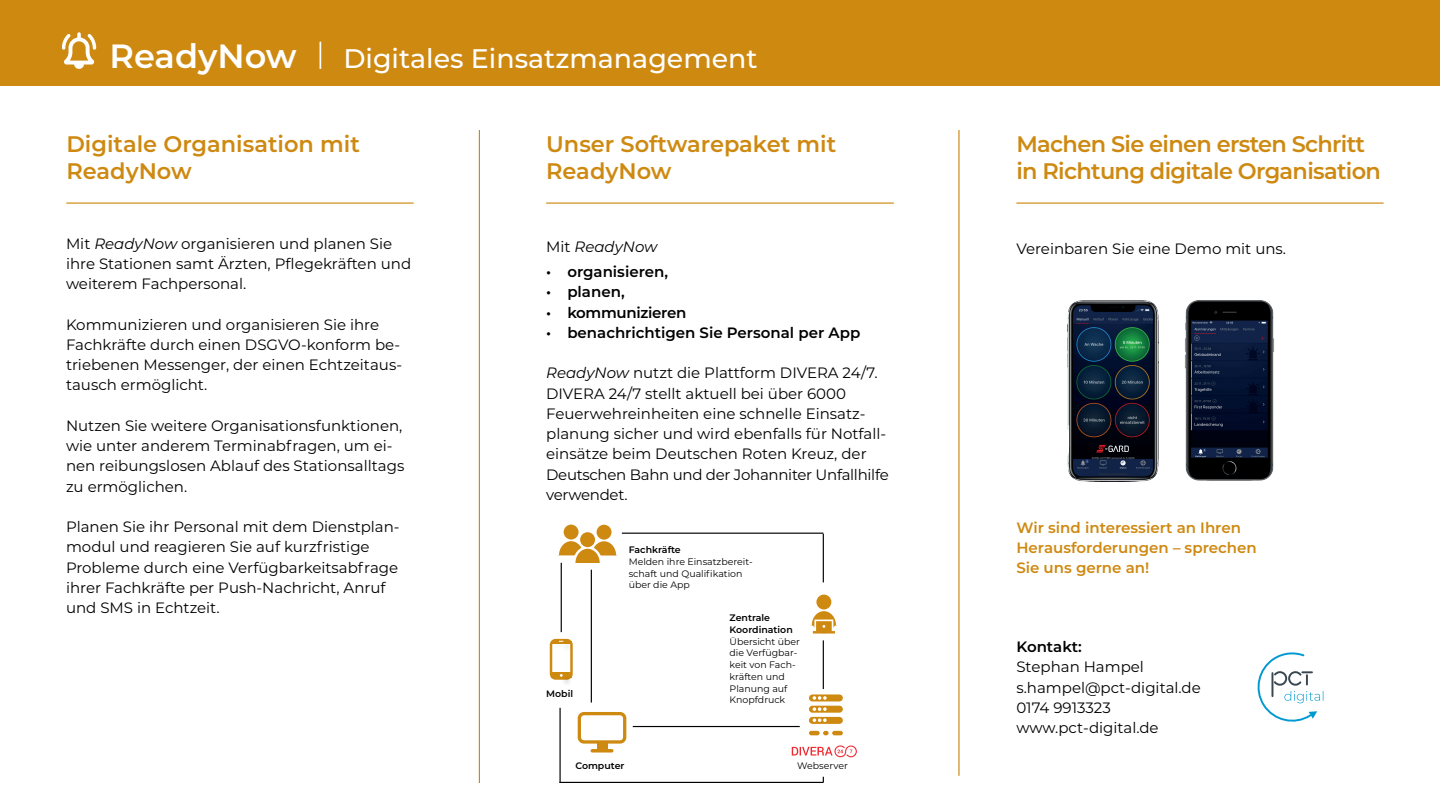
<style>
.page{position:relative;width:1440px;height:810px;background:#fff}
.page>*{position:absolute;margin:0;border:0;box-sizing:border-box;transform-origin:0 0}
.t1{font:600 33.6px "Montserrat";color:#fff}
.t2{font:500 26.85px "Montserrat";color:#fff}
.t3{font:600 22.5px/27px "Montserrat";letter-spacing:-.015em;color:#ce8911}
.t4{font:15px/20.2px "Montserrat";color:#000001}
.t5{font:600 15px/20.2px "Montserrat";color:#ce8911}
.t6{font:600 15px "Montserrat";color:#000001}
.t7{font:600 15px "Montserrat";letter-spacing:-.02em;color:#000001}
.t8{font:italic 15px "Montserrat";color:#000001}
.t9{font:9.38px/11.8px "Montserrat";color:#000001}
.t10{font:600 9.38px/11.8px "Montserrat";color:#000001}
.s1{font-style:italic}
.s2{font-style:normal}
</style>
<div class="page">
<div style="left:0;top:0;width:1440px;height:86px;background:#ce8911"></div>
<svg style="left:320px;top:42px;width:1px;height:27px"></svg>
<svg style="left:61px;top:32px;width:36px;height:37px"></svg>
<hr style="left:66px;top:203px;width:348px;height:1px;background:#ce8911">
<hr style="left:546px;top:203px;width:348px;height:1px;background:#ce8911">
<hr style="left:479px;top:130px;width:1px;height:653px;background:#ce8911">
<hr style="left:1016px;top:203px;width:368px;height:1px;background:#ce8911">
<hr style="left:958px;top:130px;width:2px;height:646px;background:#ce8911">
<div style="left:597px;top:525px;width:15px;height:15px;background:#ce8911;border-radius:50%"></div>
<div style="left:564px;top:525px;width:15px;height:15px;background:#ce8911;border-radius:50%"></div>
<svg style="left:557px;top:537px;width:61px;height:28px"></svg>
<div style="left:580px;top:532px;width:15px;height:15px;background:#ce8911;border-radius:50%"></div>
<div style="left:550px;top:639px;width:23px;height:41px;border:2px solid #ce8911;border-radius:5px"></div>
<div style="left:551px;top:672px;width:20px;height:6px;background:#ce8911"></div>
<div style="left:561px;top:675px;width:12px;height:12px;background:#000001;opacity:.45"></div>
<hr style="left:551px;top:641px;width:20px;height:3px;background:#ce8911">
<div style="left:561px;top:642px;width:12px;height:10px;background:#000001;opacity:.45"></div>
<div style="left:578px;top:712px;width:48px;height:32px;border:3px solid #ce8911;border-radius:5px"></div>
<div style="left:597px;top:743px;width:10px;height:6px;background:#ce8911"></div>
<svg style="left:591px;top:749px;width:22px;height:4px"></svg>
<div style="left:809px;top:694px;width:34px;height:7px;background:#ce8911;border-radius:4px"></div>
<div style="left:809px;top:706px;width:34px;height:7px;background:#ce8911;border-radius:4px"></div>
<div style="left:809px;top:717px;width:34px;height:7px;background:#ce8911;border-radius:4px"></div>
<svg style="left:813px;top:696px;width:14px;height:4px"></svg>
<svg style="left:813px;top:707px;width:14px;height:4px"></svg>
<svg style="left:813px;top:718px;width:14px;height:4px"></svg>
<hr style="left:809px;top:731px;width:11px;height:4px;background:#ce8911;border-radius:2px">
<svg style="left:832px;top:731px;width:11px;height:4px"></svg>
<svg style="left:823px;top:731px;width:6px;height:4px"></svg>
<div style="left:816px;top:595px;width:15px;height:15px;background:#ce8911;border-radius:50%"></div>
<svg style="left:810px;top:607px;width:28px;height:27px"></svg>
<hr style="left:622px;top:533px;width:201px;height:1px;background:#000001">
<hr style="left:823px;top:534px;width:1px;height:48px;background:#000001">
<hr style="left:823px;top:640px;width:1px;height:49px;background:#000001">
<hr style="left:561px;top:563px;width:1px;height:69px;background:#000001">
<hr style="left:591px;top:570px;width:1px;height:133px;background:#000001">
<hr style="left:633px;top:726px;width:167px;height:1px;background:#000001">
<hr style="left:559px;top:782px;width:264px;height:1px;background:#000001">
<hr style="left:559px;top:708px;width:2px;height:75px;background:#000001">
<svg style="left:792px;top:745px;width:65px;height:12px"></svg>
<svg style="left:1257px;top:652px;width:66px;height:70px"></svg>
<img style="left:1068px;top:300px;width:90px;height:181px">
<img style="left:1185px;top:300px;width:89px;height:181px">
<h1 class="t1" style="left:110px;top:33px;width:189px">ReadyNow</h1>
<h2 class="t2" style="left:343px;top:39px;width:416px">Digitales Einsatzmanagement</h2>
<h3 class="t3" style="left:66px;top:129px;width:295px">Digitale Organisation mit<br>ReadyNow</h3>
<p class="t4" style="left:66px;top:233px;width:347px">Mit <span class="s1">ReadyNow</span> organisieren und planen Sie ihre Stationen samt Ärzten, Pflegekräften und weiterem Fachpersonal.</p>
<p class="t4" style="left:66px;top:314px;width:338px">Kommunizieren und organisieren Sie ihre Fachkräfte durch einen DSGVO-konform be&shy;triebenen Messenger, der einen Echtzeitaus&shy;tausch ermöglicht.</p>
<p class="t4" style="left:66px;top:415px;width:340px">Nutzen Sie weitere Organisationsfunktionen, wie unter anderem Terminabfragen, um ei&shy;nen reibungslosen Ablauf des Stationsalltags zu ermöglichen.</p>
<p class="t4" style="left:66px;top:516px;width:335px">Planen Sie ihr Personal mit dem Dienstplan&shy;modul und reagieren Sie auf kurzfristige Probleme durch eine Verfügbarkeitsabfrage ihrer Fachkräfte per Push-Nachricht, Anruf und SMS in Echtzeit.</p>
<h3 class="t3" style="left:546px;top:129px;width:292px">Unser Softwarepaket mit<br>ReadyNow</h3>
<p class="t8" style="left:546px;top:236px;width:113px"><span class="s2">Mit</span> ReadyNow</p>
<p class="t6" style="left:546px;top:261px;width:123px">• organisieren,</p>
<p class="t6" style="left:546px;top:282px;width:80px">• planen,</p>
<p class="t7" style="left:546px;top:302px;width:142px">• kommunizieren</p>
<p class="t6" style="left:546px;top:322px;width:316px">• benachrichtigen Sie Personal per App</p>
<p class="t4" style="left:546px;top:363px;width:344px"><span class="s1">ReadyNow</span> nutzt die Plattform DIVERA 24/7.<br>DIVERA 24/7 stellt aktuell bei über 6000<br>Feuerwehreinheiten eine schnelle Einsatz&shy;planung sicher und wird ebenfalls für Notfall&shy;einsätze beim Deutschen Roten Kreuz, der Deutschen Bahn und der Johanniter Unfallhilfe verwendet.</p>
<p class="t10" style="left:546px;top:687px;width:28px">Mobil</p>
<p class="t10" style="left:629px;top:543px;width:54px">Fachkräfte</p>
<p class="t9" style="left:629px;top:555px;width:126px">Melden ihre Einsatzbereit&shy;schaft und Qualifikation über die App</p>
<p class="t10" style="left:730px;top:612px;width:65px">Zentrale<br>Koordination</p>
<p class="t9" style="left:730px;top:635px;width:72px">Übersicht über die Verfügbar&shy;keit von Fach&shy;kräften und<br>Planung auf<br>Knopfdruck</p>
<p class="t10" style="left:575px;top:759px;width:51px">Computer</p>
<p class="t9" style="left:797px;top:760px;width:52px">Webserver</p>
<h3 class="t3" style="left:1016px;top:129px;width:366px">Machen Sie einen ersten Schritt in Richtung digitale Organisation</h3>
<p class="t4" style="left:1016px;top:238px;width:271px">Vereinbaren Sie eine Demo mit uns.</p>
<p class="t5" style="left:1016px;top:517px;width:242px">Wir sind interessiert an Ihren<br>Herausforderungen – sprechen<br>Sie uns gerne an!</p>
<p class="t6" style="left:1016px;top:636px;width:67px">Kontakt:</p>
<p class="t4" style="left:1016px;top:656px;width:186px">Stephan Hampel s.hampel@pct-digital.de<br>0174 9913323 www.pct-digital.de</p>
</div>
